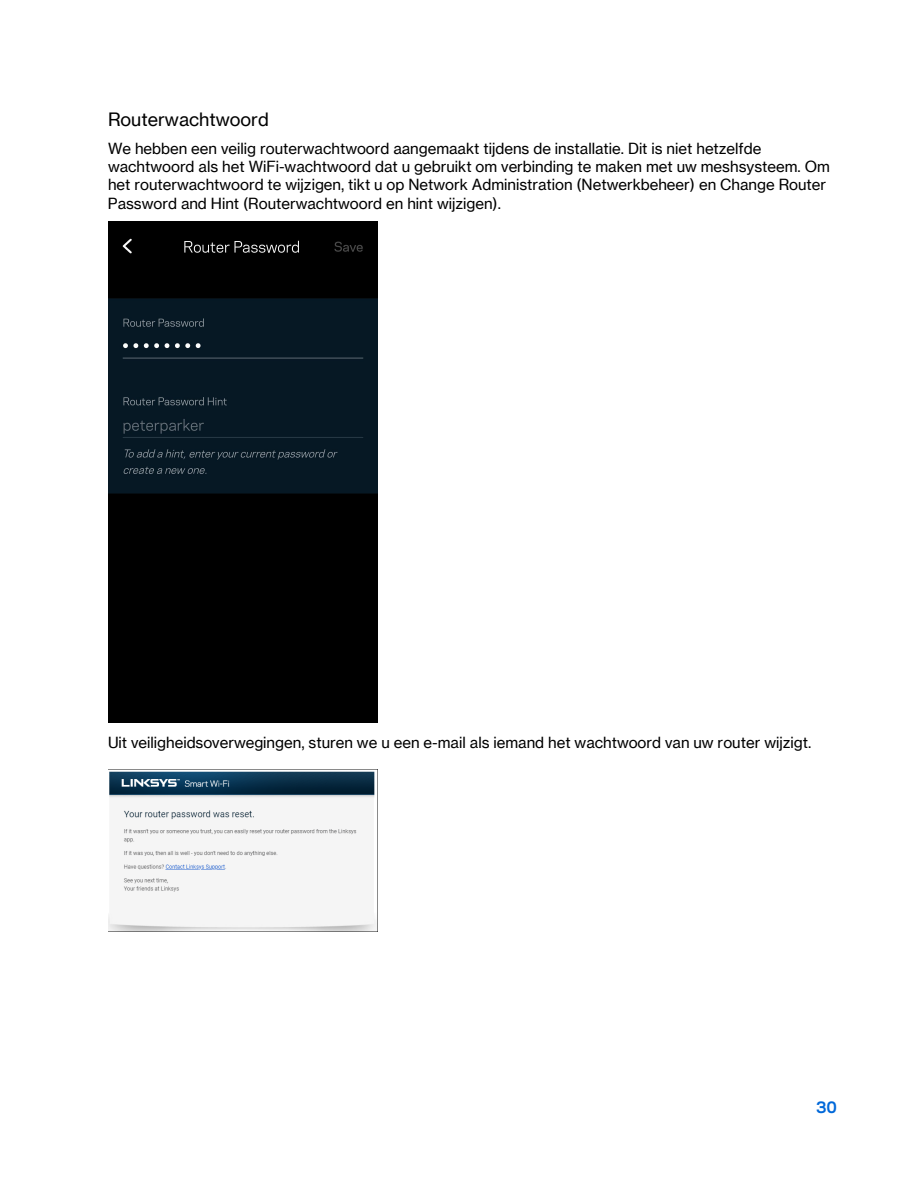
<style>
.page{position:relative;width:918px;height:1188px;background:#fff}
.page>*{position:absolute;margin:0;border:0;box-sizing:border-box;transform-origin:0 0}
.t1{font:18px "Neue Haas Grotesk Text Pro";color:#000}
.t2{font:15px/18.3px "Neue Haas Grotesk Text Pro";color:#000}
.t3{font:700 15px "Galaxie Polaris";color:#0068d9}
</style>
<div class="page">
<img style="left:108px;top:221px;width:270px;height:501px">
<img style="left:108px;top:769px;width:270px;height:163px">
<h3 class="t1" style="left:108px;top:108px;width:162px">Routerwachtwoord</h3>
<p class="t2" style="left:108px;top:139px;width:723px">We hebben een veilig routerwachtwoord aangemaakt tijdens de installatie. Dit is niet hetzelfde wachtwoord als het WiFi-wachtwoord dat u gebruikt om verbinding te maken met uw meshsysteem. Om het routerwachtwoord te wijzigen, tikt u op Network Administration (Netwerkbeheer) en Change Router Password and Hint (Routerwachtwoord en hint wijzigen).</p>
<p class="t2" style="left:108px;top:733px;width:705px">Uit veiligheidsoverwegingen, sturen we u een e-mail als iemand het wachtwoord van uw router wijzigt.</p>
<p class="t3" style="left:816px;top:1096px;width:23px">30</p>
</div>
